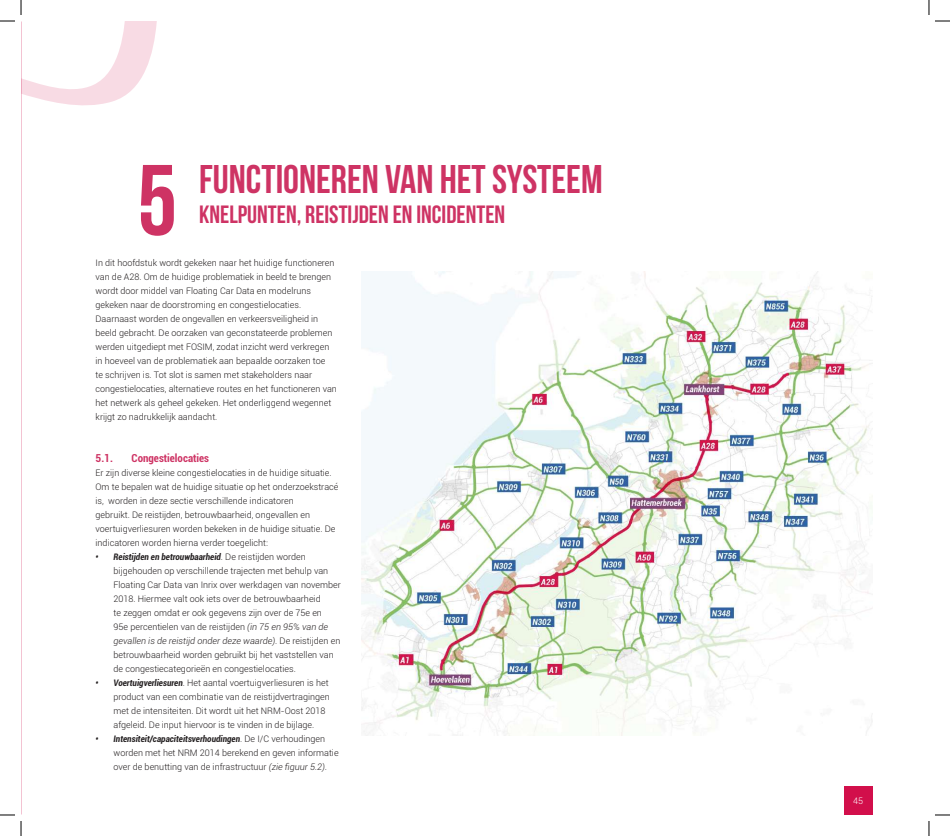
<style>
.page{position:relative;width:950px;height:836px;background:#fff}
.page>*{position:absolute;margin:0;border:0;box-sizing:border-box;transform-origin:0 0}
.t1{font:100px "Bebas Neue";color:#ce3364}
.t2{font:40px "Bebas Neue";color:#ce3364}
.t3{font:25px "Bebas Neue";color:#ce3364}
.t4{font:700 condensed 11px "Roboto";color:#ce3364}
.t5{font:300 9px/14px "Roboto";color:#231f20}
.t6{font:300 9px "Roboto";color:#fff}
.s1{font-weight:700;font-style:italic;font-stretch:condensed}
.s2{font-style:italic}
</style>
<div class="page">
<img style="left:361px;top:271px;width:510px;height:464px">
<div style="left:843px;top:786px;width:28px;height:29px;background:#d20f4b"></div>
<svg style="left:0;top:0;width:157px;height:111px"></svg>
<svg style="left:0;top:814px;width:22px;height:22px"></svg>
<svg style="left:928px;top:0;width:21px;height:22px"></svg>
<svg style="left:928px;top:814px;width:21px;height:22px"></svg>
<h1 class="t1" style="left:137px;top:145px;width:41px">5</h1>
<h2 class="t2" style="left:199px;top:157px;width:405px">FUNCTIONEREN VAN HET SYSTEEM</h2>
<h3 class="t3" style="left:199px;top:201px;width:307px">KNELPUNTEN, REISTIJDEN EN INCIDENTEN</h3>
<p class="t5" style="left:95px;top:256px;width:243px">In dit hoofdstuk wordt gekeken naar het huidige functioneren van de A28. Om de huidige problematiek in beeld te brengen wordt door middel van Floating Car Data en modelruns gekeken naar de doorstroming en congestielocaties.<br>Daarnaast worden de ongevallen en verkeersveiligheid in beeld gebracht. De oorzaken van geconstateerde problemen werden uitgediept met FOSIM, zodat inzicht werd verkregen in hoeveel van de problematiek aan bepaalde oorzaken toe<br>te schrijven is. Tot slot is samen met stakeholders naar congestielocaties, alternatieve routes en het functioneren van het netwerk als geheel gekeken. Het onderliggend wegennet krijgt zo nadrukkelijk aandacht.</p>
<p class="t4" style="left:95px;top:450px;width:19px">5.1.</p>
<p class="t4" style="left:132px;top:450px;width:79px">Congestielocaties</p>
<p class="t5" style="left:95px;top:466px;width:244px">Er zijn diverse kleine congestielocaties in de huidige situatie.<br>Om te bepalen wat de huidige situatie op het onderzoekstracé is, worden in deze sectie verschillende indicatoren<br>gebruikt. De reistijden, betrouwbaarheid, ongevallen en voertuigverliesuren worden bekeken in de huidige situatie. De indicatoren worden hierna verder toegelicht:</p>
<p class="t5" style="left:113px;top:550px;width:228px;text-indent:-18px"><span class="s1">• Reistijden en betrouwbaarheid</span>. De reistijden worden bijgehouden op verschillende trajecten met behulp van Floating Car Data van Inrix over werkdagen van november 2018. Hiermee valt ook iets over de betrouwbaarheid<br>te zeggen omdat er ook gegevens zijn over de 75e en<br>95e percentielen van de reistijden <span class="s2">(in 75 en 95% van de gevallen is de reistijd onder deze waarde)</span>. De reistijden en betrouwbaarheid worden gebruikt bij het vaststellen van de congestiecategorieën en congestielocaties.</p>
<p class="t5" style="left:113px;top:676px;width:218px;text-indent:-18px"><span class="s1">• Voertuigverliesuren</span>. Het aantal voertuigverliesuren is het product van een combinatie van de reistijdvertragingen met de intensiteiten. Dit wordt uit het NRM-Oost 2018 afgeleid. De input hiervoor is te vinden in de bijlage.</p>
<p class="t5" style="left:113px;top:732px;width:226px;text-indent:-18px"><span class="s1">• Intensiteit/capaciteitsverhoudingen</span>. De I/C verhoudingen worden met het NRM 2014 berekend en geven informatie over de benutting van de infrastructuur <span class="s2">(zie figuur 5.2).</span></p>
<p class="t6" style="left:852px;top:794px;width:11px">45</p>
</div>
